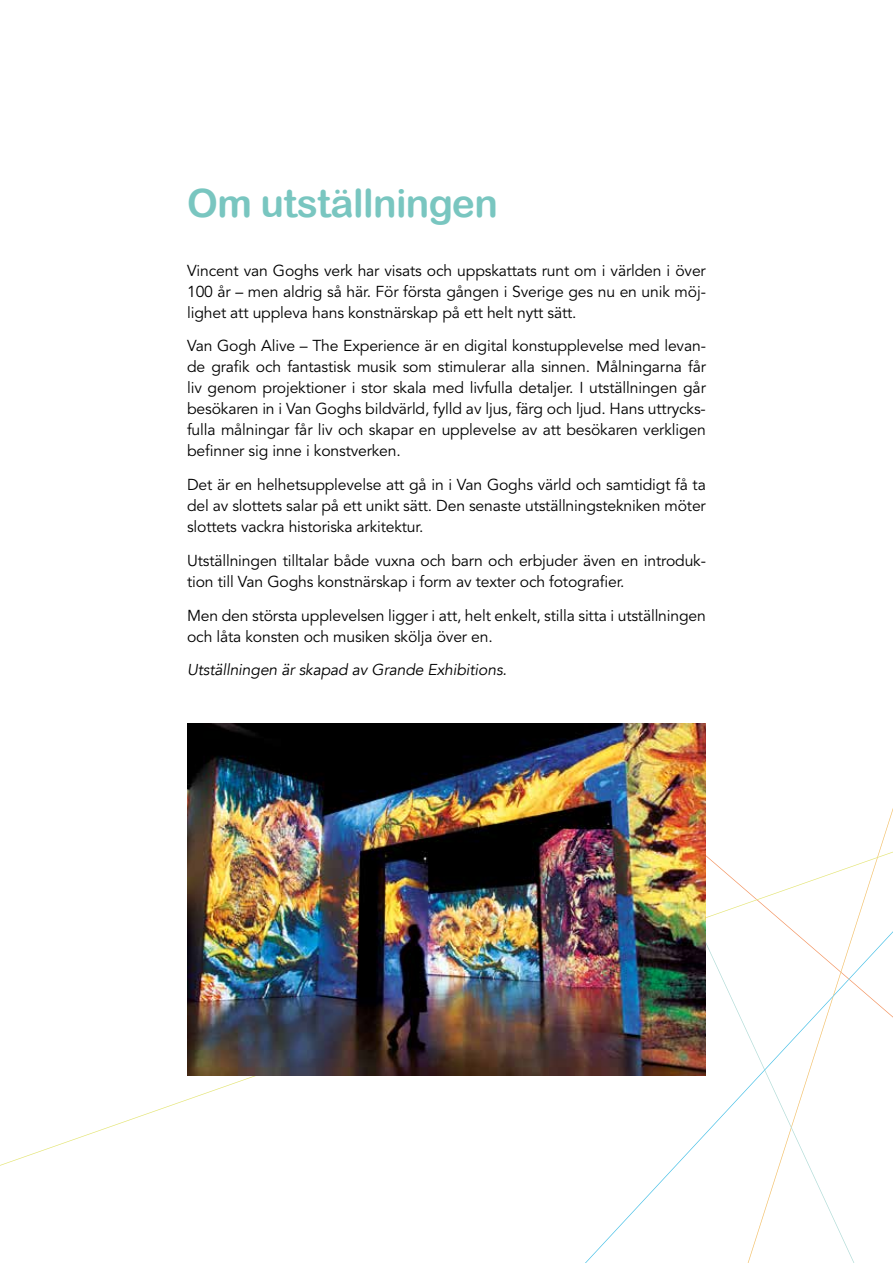
<style>
.page{position:relative;width:893px;height:1263px;background:#fff}
.page>*{position:absolute;margin:0;border:0;box-sizing:border-box;transform-origin:0 0}
.t1{font:39px "Arial Rounded MT Bold";letter-spacing:-.015em;color:#79c6c0}
.t2{font:15.75px/21px "Avenir LT Std";letter-spacing:-.01em;color:#000;text-align:justify}
.t3{font:italic 15.75px "Avenir";letter-spacing:-.01em;color:#000}
</style>
<div class="page">
<svg style="left:0;top:852px;width:893px;height:314px"></svg>
<svg style="left:585px;top:931px;width:308px;height:332px"></svg>
<img style="left:188px;top:724px;width:517px;height:351px">
<h1 class="t1" style="left:187px;top:181px;width:312px">Om utställningen</h1>
<p class="t2" style="left:187px;top:260px;width:520px">Vincent van Goghs verk har visats och uppskattats runt om i världen i över 100 år – men aldrig så här. För första gången i Sverige ges nu en unik möj&shy;lighet att uppleva hans konstnärskap på ett helt nytt sätt.</p>
<p class="t2" style="left:187px;top:336px;width:520px">Van Gogh Alive – The Experience är en digital konstupplevelse med levan&shy;de grafik och fantastisk musik som stimulerar alla sinnen. Målningarna får liv genom projektioner i stor skala med livfulla detaljer. I utställningen går besökaren in i Van Goghs bildvärld, fylld av ljus, färg och ljud. Hans uttrycks&shy;fulla målningar får liv och skapar en upplevelse av att besökaren verkligen befinner sig inne i konstverken.</p>
<p class="t2" style="left:187px;top:475px;width:520px">Det är en helhetsupplevelse att gå in i Van Goghs värld och samtidigt få ta del av slottets salar på ett unikt sätt. Den senaste utställningstekniken möter slottets vackra historiska arkitektur.</p>
<p class="t2" style="left:187px;top:550px;width:520px">Utställningen tilltalar både vuxna och barn och erbjuder även en introduk&shy;tion till Van Goghs konstnärskap i form av texter och fotografier.</p>
<p class="t2" style="left:187px;top:605px;width:520px">Men den största upplevelsen ligger i att, helt enkelt, stilla sitta i utställningen och låta konsten och musiken skölja över en.</p>
<p class="t3" style="left:187px;top:660px;width:321px">Utställningen är skapad av Grande Exhibitions.</p>
</div>
